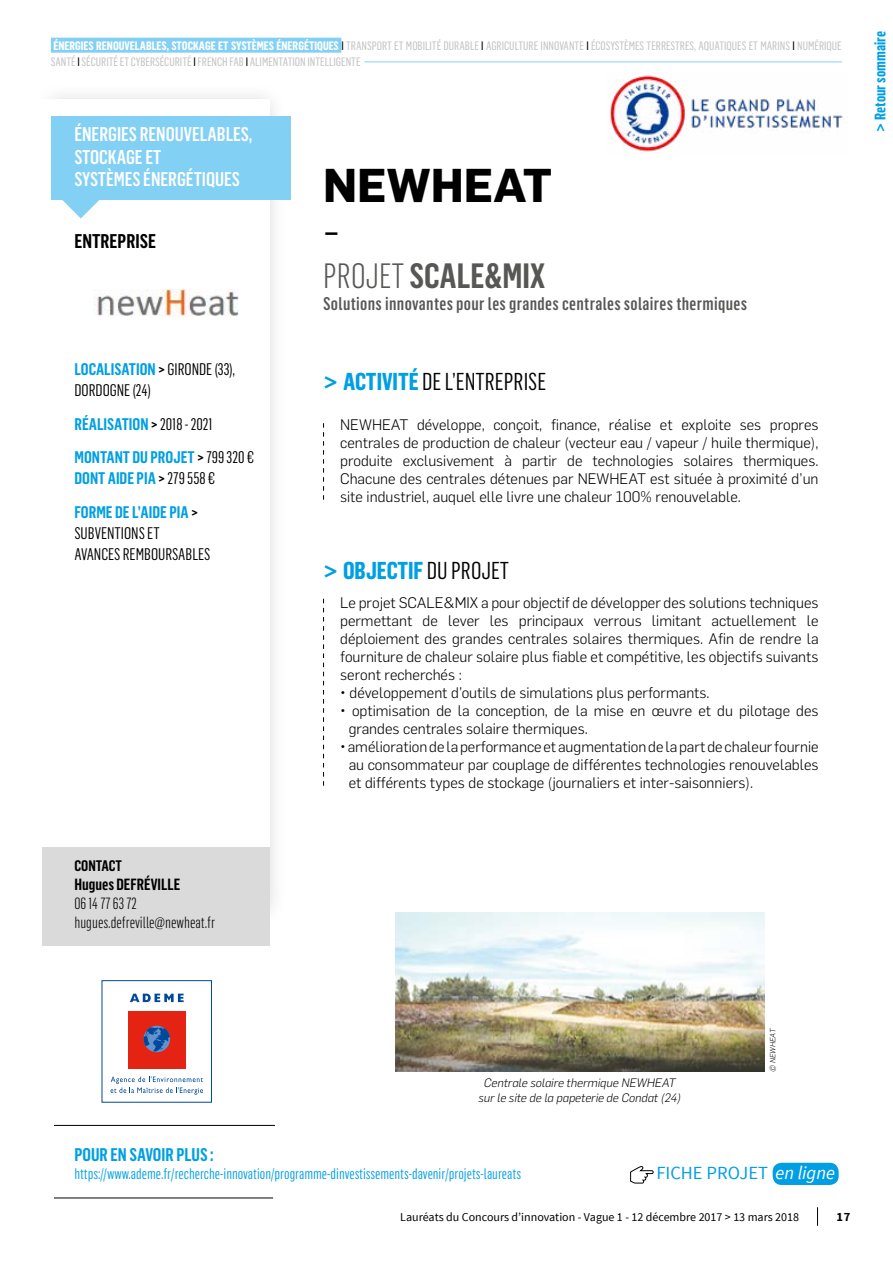
<style>
.page{position:relative;width:893px;height:1263px;background:#fff}
.page>*{position:absolute;margin:0;border:0;box-sizing:border-box;transform-origin:0 0}
.t1{font:300 47.1px "Flama";color:#000}
.t2{font:700 46.5px "Flama";color:#000}
.t3{font:600 34.5px "Flama Condensed";color:#575756}
.t4{font:24px "Flama Condensed";color:#000}
.t5{font:700 24px "Flama Condensed";color:#009fe3}
.t6{font:500 19.5px/22.5px "Flama Condensed";color:#fff}
.t7{font:600 19.5px "Flama Condensed";color:#000}
.t8{font:18.45px "Source Sans Pro";color:#009fe3}
.t9{font:500 18px "Flama Condensed";letter-spacing:.02em;color:#575756}
.t10{font:600 18px "Flama Condensed";color:#009fe3}
.t11{font:600 16.5px/33.8px "Flama Condensed";color:#009fe3}
.t12{font:16.5px/21px "Flama Condensed";color:#000}
.t13{font:300 15.9px/19px "Flama Condensed";color:#000}
.t14{font:600 15.9px "Flama Condensed";color:#000}
.t15{font:300 15px/18px "Flama";color:#000;text-align:justify}
.t16{font:15px "Flama Condensed";color:#009fe3}
.t17{font:700 15px "Flama Condensed";color:#009fe3}
.t18{font:600 15px "Flama Condensed";letter-spacing:-.005em;color:#000}
.t19{font:700 12.6px "Source Sans Pro";color:#000}
.t20{font:12px/16.5px "Flama Condensed Basic";color:#c6c6c6}
.t21{font:italic 300 12px/14.4px "Flama";color:#000;text-align:center}
.t22{font:12px "Source Sans Pro";color:#000}
.t23{font:italic 300 7.5px "Flama";color:#000}
.s1{font-family:"Flama Condensed";font-weight:700;color:#fff}
.s2{color:#000}
.s3{font-weight:600;color:#009fe3}
.s4{font-weight:600}
.s5{font-weight:400;color:#000}
.s6{font-weight:300}
.s7{font-family:"Flama";font-weight:700;color:#009fe3}
.s8{font-weight:700;color:#009fe3}
.s9{font-family:"Flama"}
.s10{font-style:italic;color:#fff}
</style>
<div class="page">
<svg style="left:817px;top:1207px;width:1px;height:19px"></svg>
<div style="left:33px;top:82px;width:255px;height:847px;background:#fbfbfb"></div>
<div style="left:0;top:100px;width:270px;height:1163px;background:#fff"></div>
<svg style="left:323px;top:423px;width:1px;height:77px"></svg>
<svg style="left:323px;top:599px;width:1px;height:187px"></svg>
<div style="left:773px;top:1163px;width:66px;height:22px;background:#009fe3;border-radius:9px"></div>
<svg style="left:630px;top:1166px;width:24px;height:18px"></svg>
<hr style="left:54px;top:1125px;width:221px;height:1px;background:#000">
<div style="left:51px;top:116px;width:239px;height:83px;background:#83d0f5"></div>
<div style="left:43px;top:848px;width:227px;height:98px;background:#dadada"></div>
<svg style="left:62px;top:199px;width:38px;height:19px"></svg>
<div style="left:102px;top:980px;width:110px;height:122px;border:1px solid #00489a"></div>
<div style="left:128px;top:1011px;width:58px;height:57px;background:#e42313"></div>
<svg style="left:144px;top:1026px;width:26px;height:26px"></svg>
<svg style="left:130px;top:994px;width:54px;height:8px"></svg>
<svg style="left:111px;top:1076px;width:92px;height:19px"></svg>
<img style="left:395px;top:912px;width:369px;height:159px">
<div style="left:51px;top:38px;width:290px;height:15px;background:#83d0f5"></div>
<hr style="left:364px;top:61px;width:478px;height:1px;background:#83d0f5">
<img style="left:93px;top:289px;width:145px;height:28px">
<hr style="left:54px;top:1197px;width:219px;height:1px;background:#000">
<img style="left:610px;top:75px;width:234px;height:77px">
<p class="t20" style="left:51px;top:37px;width:792px"><span class="s1">ÉNERGIES RENOUVELABLES, STOCKAGE ET SYSTÈMES ÉNERGÉTIQUES</span> <span class="s2">I</span> TRANSPORT ET MOBILITÉ DURABLE <span class="s2">I</span> AGRICULTURE INNOVANTE <span class="s2">I</span> ÉCOSYSTÈMES TERRESTRES, AQUATIQUES ET MARINS <span class="s2">I</span> NUMÉRIQUE<br>SANTÉ <span class="s2">I</span> SÉCURITÉ ET CYBERSÉCURITÉ <span class="s2">I</span> FRENCH FAB <span class="s2">I</span> ALIMENTATION INTELLIGENTE</p>
<h3 class="t6" style="left:74px;top:123px;width:179px">ÉNERGIES RENOUVELABLES,<br>STOCKAGE ET<br>SYSTÈMES ÉNERGÉTIQUES</h3>
<h3 class="t7" style="left:74px;top:228px;width:83px">ENTREPRISE</h3>
<p class="t12" style="left:74px;top:358px;width:162px"><span class="s3">LOCALISATION</span> <span class="s4">&gt;</span> GIRONDE (33),<br>DORDOGNE (24)</p>
<p class="t11" style="left:74px;top:406px;width:181px">RÉALISATION <span class="s2">&gt;</span> <span class="s5">2018 - 2021<br></span>MONTANT DU PROJET <span class="s2">&gt;</span> <span class="s5">799 320 €</span></p>
<p class="t11" style="left:74px;top:461px;width:142px">DONT AIDE PIA <span class="s2">&gt;</span> <span class="s5">279 558 €<br></span>FORME DE L’AIDE PIA <span class="s2">&gt;</span></p>
<p class="t12" style="left:74px;top:522px;width:137px">SUBVENTIONS ET<br>AVANCES REMBOURSABLES</p>
<p class="t18" style="left:74px;top:856px;width:49px">CONTACT</p>
<p class="t14" style="left:74px;top:874px;width:107px">Hugues DEFRÉVILLE</p>
<p class="t13" style="left:74px;top:893px;width:142px">06 14 77 63 72 hugues.defreville@newheat.fr</p>
<h2 class="t2" style="left:323px;top:152px;width:231px">NEWHEAT</h2>
<h1 class="t1" style="left:323px;top:198px;width:18px">-</h1>
<h3 class="t3" style="left:323px;top:254px;width:223px"><span class="s6">PROJET</span> SCALE&amp;MIX</h3>
<p class="t9" style="left:323px;top:292px;width:425px">Solutions innovantes pour les grandes centrales solaires thermiques</p>
<h3 class="t4" style="left:323px;top:367px;width:224px"><span class="s7">&gt;</span> <span class="s8">ACTIVITÉ</span> DE L’ENTREPRISE</h3>
<p class="t15" style="left:340px;top:415px;width:480px">NEWHEAT développe, conçoit, finance, réalise et exploite ses propres centrales de production de chaleur (vecteur eau / vapeur / huile thermique), produite exclusivement à partir de technologies solaires thermiques.<br>Chacune des centrales détenues par NEWHEAT est située à proximité d’un site industriel, auquel elle livre une chaleur 100% renouvelable.</p>
<h3 class="t5" style="left:323px;top:556px;width:187px"><span class="s9">&gt;</span> OBJECTIF <span class="s5">DU PROJET</span></h3>
<p class="t15" style="left:340px;top:592px;width:480px">Le projet SCALE&amp;MIX a pour objectif de développer des solutions techniques permettant de lever les principaux verrous limitant actuellement le déploiement des grandes centrales solaires thermiques. Afin de rendre la fourniture de chaleur solaire plus fiable et compétitive, les objectifs suivants seront recherchés :</p>
<p class="t15" style="left:340px;top:682px;width:371px">• développement d’outils de simulations plus performants.</p>
<p class="t15" style="left:349px;top:700px;width:471px;text-indent:-9px">• optimisation de la conception, de la mise en œuvre et du pilotage des grandes centrales solaire thermiques.</p>
<p class="t15" style="left:349px;top:736px;width:471px;text-indent:-9px">• amélioration de la performance et augmentation de la part de chaleur fournie au consommateur par couplage de différentes technologies renouvelables et différents types de stockage (journaliers et inter-saisonniers).</p>
<p class="t17" style="left:871px;top:132px;width:103px;rotate:-90deg"><span class="s9">&gt;</span> Retour sommaire</p>
<p class="t21" style="left:478px;top:1075px;width:204px">Centrale solaire thermique NEWHEAT sur le site de la papeterie de Condat (24)</p>
<p class="t23" style="left:768px;top:1071px;width:45px;rotate:-90deg">© NEWHEAT</p>
<p class="t10" style="left:74px;top:1143px;width:141px">POUR EN SAVOIR PLUS :</p>
<p class="t16" style="left:74px;top:1164px;width:448px">https://www.ademe.fr/recherche-innovation/programme-dinvestissements-davenir/projets-laureats</p>
<p class="t8" style="left:656px;top:1161px;width:180px">FICHE PROJET <span class="s10">en ligne</span></p>
<p class="t22" style="left:400px;top:1209px;width:400px">Lauréats du Concours d’innovation - Vague 1 - 12 décembre 2017 &gt; 13 mars 2018</p>
<p class="t19" style="left:837px;top:1209px;width:15px">17</p>
</div>
